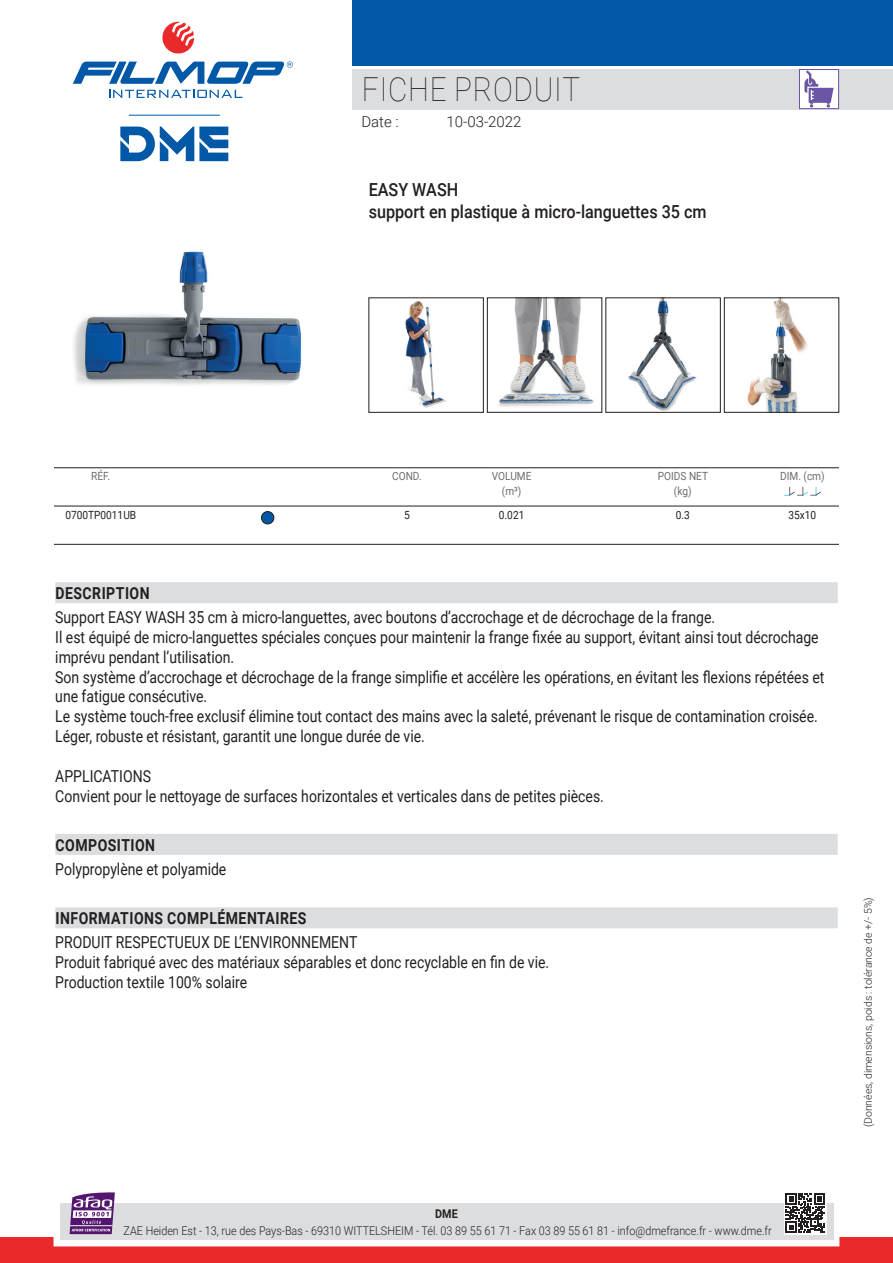
<style>
.page{position:relative;width:893px;height:1263px;background:#fff}
.page>*{position:absolute;margin:0;border:0;box-sizing:border-box;transform-origin:0 0}
.t1{font:100 33px "Roboto";letter-spacing:.025em;color:#231f20;scale:.9 1}
.t2{font:500 18px/21.6px "Roboto";color:#231f20;scale:.9 1}
.t3{font:16.5px/19.8px "Roboto";color:#231f20;scale:.85 1}
.t4{font:700 16.5px "Roboto";letter-spacing:.035em;color:#231f20;scale:.85 1}
.t5{font:300 15px "Roboto";color:#231f20}
.t6{font:300 12px "Roboto";color:#231f20;scale:.9 1}
.t7{font:700 12px "Roboto";color:#231f20;scale:.9 1}
.t8{font:11.25px/15px "Roboto";color:#6c6d70;text-align:center;scale:.9 1}
.t9{font:11.25px "Roboto";color:#231f20;scale:.9 1}
.t10{font:300 10.5px "Roboto";color:#231f20}
</style>
<div class="page">
<div style="left:353px;top:69px;width:540px;height:40px;background:#dcdddf"></div>
<svg style="left:109px;top:90px;width:133px;height:8px"></svg>
<svg style="left:162px;top:22px;width:32px;height:32px"></svg>
<svg style="left:73px;top:61px;width:220px;height:23px"></svg>
<div style="left:353px;top:0;width:540px;height:66px;background:#0158a6"></div>
<div style="left:0;top:1237px;width:893px;height:26px;background:#e9292a"></div>
<div style="left:54px;top:1197px;width:785px;height:49px;border:12px solid #fff"></div>
<div style="left:60px;top:1203px;width:773px;height:37px;background:#dcdddf"></div>
<svg style="left:120px;top:126px;width:108px;height:35px"></svg>
<hr style="left:129px;top:115px;width:91px;height:1px;background:#0158a6">
<svg style="left:784px;top:1193px;width:42px;height:41px"></svg>
<svg style="left:786px;top:1193px;width:39px;height:39px;background:#706e6f"></svg>
<svg style="left:70px;top:1192px;width:45px;height:42px;background:#8f68a0"></svg>
<hr style="left:70px;top:1225px;width:42px;height:1px;background:#fff">
<div style="left:799px;top:69px;width:40px;height:40px;background:#fff;border:1px solid #6a56a4"></div>
<svg style="left:804px;top:70px;width:30px;height:38px"></svg>
<img style="left:73px;top:251px;width:229px;height:134px">
<img style="left:405px;top:301px;width:42px;height:107px">
<img style="left:498px;top:300px;width:96px;height:107px">
<img style="left:628px;top:300px;width:69px;height:110px">
<img style="left:747px;top:300px;width:61px;height:110px">
<div style="left:55px;top:582px;width:783px;height:21px;background:#dcdddf"></div>
<div style="left:55px;top:834px;width:783px;height:21px;background:#dcdddf"></div>
<div style="left:55px;top:907px;width:783px;height:21px;background:#dcdddf"></div>
<hr style="left:54px;top:467px;width:785px;height:1px;background:#231f20">
<hr style="left:54px;top:544px;width:785px;height:1px;background:#231f20">
<hr style="left:54px;top:506px;width:785px;height:1px;background:#231f20">
<div style="left:261px;top:511px;width:13px;height:13px;background:#0158a6;border-radius:50%"></div>
<div style="left:261px;top:511px;width:13px;height:13px;border:1px solid #231f20;border-radius:50%"></div>
<svg style="left:784px;top:487px;width:37px;height:9px"></svg>
<h1 class="t1" style="left:362px;top:67px;width:244px">FICHE PRODUIT</h1>
<p class="t5" style="left:361px;top:111px;width:39px">Date :</p>
<p class="t5" style="left:446px;top:111px;width:77px">10-03-2022</p>
<p class="t2" style="left:369px;top:178px;width:377px">EASY WASH<br>support en plastique à micro-languettes 35 cm</p>
<p class="t8" style="left:91px;top:468px;width:23px">RÉF.</p>
<p class="t9" style="left:65px;top:507px;width:80px">0700TP0011UB</p>
<p class="t8" style="left:392px;top:468px;width:34px">COND.</p>
<p class="t9" style="left:404px;top:507px;width:8px">5</p>
<p class="t8" style="left:492px;top:468px;width:46px">VOLUME (m³)</p>
<p class="t9" style="left:499px;top:507px;width:30px">0.021</p>
<p class="t8" style="left:658px;top:468px;width:57px">POIDS NET (kg)</p>
<p class="t9" style="left:676px;top:507px;width:17px">0.3</p>
<p class="t8" style="left:780px;top:468px;width:51px">DIM. (cm)</p>
<p class="t9" style="left:788px;top:507px;width:32px">35x10</p>
<p class="t4" style="left:56px;top:582px;width:112px">DESCRIPTION</p>
<p class="t3" style="left:55px;top:607px;width:906px">Support EASY WASH 35 cm à micro-languettes, avec boutons d’accrochage et de décrochage de la frange.<br>Il est équipé de micro-languettes spéciales conçues pour maintenir la frange fixée au support, évitant ainsi tout décrochage imprévu pendant l’utilisation.<br>Son système d’accrochage et décrochage de la frange simplifie et accélère les opérations, en évitant les flexions répétées et une fatigue consécutive.<br>Le système touch-free exclusif élimine tout contact des mains avec la saleté, prévenant le risque de contamination croisée.<br>Léger, robuste et résistant, garantit une longue durée de vie.</p>
<p class="t3" style="left:55px;top:765px;width:647px">APPLICATIONS<br>Convient pour le nettoyage de surfaces horizontales et verticales dans de petites pièces.</p>
<p class="t4" style="left:56px;top:833px;width:119px">COMPOSITION</p>
<p class="t3" style="left:55px;top:858px;width:203px">Polypropylène et polyamide</p>
<p class="t4" style="left:56px;top:907px;width:297px">INFORMATIONS COMPLÉMENTAIRES</p>
<p class="t3" style="left:55px;top:932px;width:583px">PRODUIT RESPECTUEUX DE L’ENVIRONNEMENT<br>Produit fabriqué avec des matériaux séparables et donc recyclable en fin de vie.<br>Production textile 100% solaire</p>
<p class="t7" style="left:435px;top:1206px;width:27px">DME</p>
<p class="t6" style="left:124px;top:1222px;width:722px">ZAE Heiden Est - 13, rue des Pays-Bas - 69310 WITTELSHEIM - Tél. 03 89 55 61 71 - Fax 03 89 55 61 81 - info@dmefrance.fr - www.dme.fr</p>
<p class="t10" style="left:861px;top:1127px;width:232px;rotate:-90deg">(Données, dimensions, poids : tolérance de +/- 5%)</p>
</div>
